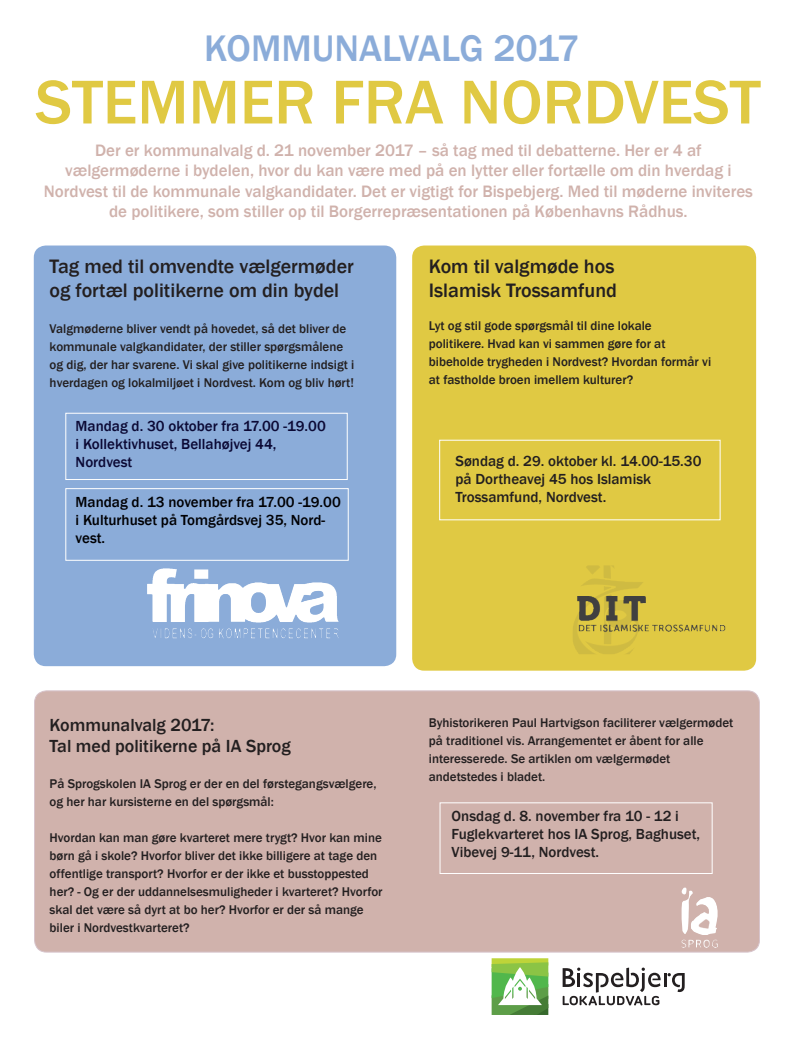
<style>
.page{position:relative;width:794px;height:1049px;background:#fff}
.page>*{position:absolute;margin:0;border:0;box-sizing:border-box;transform-origin:0 0}
.t1{font:500 64px "Franklin Gothic";color:#e0c943}
.t2{font:500 38px "Franklin Gothic";color:#8bacd9}
.t3{font:500 20px/24px "Franklin Gothic";color:#231f20}
.t4{font:500 18px/21.6px "Franklin Gothic";color:#231f20}
.t5{font:500 17px/20.4px "Franklin Gothic";color:#d0b2ac;text-align:center}
.t6{font:500 15px/18px "Franklin Gothic";color:#231f20}
.t7{font:500 15px/18px "Franklin Gothic";color:#000003}
.t8{font:500 15px/18px "Franklin Gothic";color:#0b0935}
.t9{font:500 13px/18px "Franklin Gothic";color:#231f20}
</style>
<div class="page">
<div style="left:34px;top:245px;width:362px;height:421px;background:#8bacd9;border-radius:12px"></div>
<div style="left:65px;top:413px;width:283px;height:67px;border:1px solid #fff"></div>
<div style="left:65px;top:488px;width:284px;height:73px;border:1px solid #fff"></div>
<div style="left:412px;top:245px;width:344px;height:426px;background:#e0c943;border-radius:12px"></div>
<div style="left:35px;top:691px;width:724px;height:261px;background:#d0b2ac;border-radius:12px"></div>
<div style="left:34px;top:690px;width:726px;height:262px;border:1px solid #d7c4cc;border-radius:12px"></div>
<div style="left:439px;top:802px;width:273px;height:72px;border:1px solid #fff"></div>
<svg style="left:562px;top:967px;width:122px;height:38px"></svg>
<svg style="left:491px;top:958px;width:57px;height:57px"></svg>
<img style="left:681px;top:888px;width:37px;height:60px">
<img style="left:147px;top:568px;width:191px;height:55px">
<div style="left:439px;top:440px;width:281px;height:80px;border:1px solid #fff"></div>
<img style="left:573px;top:566px;width:62px;height:88px">
<h2 class="t2" style="left:204px;top:32px;width:376px">KOMMUNALVALG 2017</h2>
<h1 class="t1" style="left:35px;top:75px;width:726px">STEMMER FRA NORDVEST</h1>
<p class="t5" style="left:44px;top:141px;width:710px">Der er kommunalvalg d. 21 november 2017 – så tag med til debatterne. Her er 4 af vælgermøderne i bydelen, hvor du kan være med på en lytter eller fortælle om din hverdag i Nordvest til de kommunale valgkandidater. Det er vigtigt for Bispebjerg. Med til møderne inviteres de politikere, som stiller op til Borgerrepræsentationen på Københavns Rådhus.</p>
<h3 class="t3" style="left:50px;top:256px;width:306px">Tag med til omvendte vælgermøder og fortæl politikerne om din bydel</h3>
<p class="t9" style="left:50px;top:321px;width:306px">Valgmøderne bliver vendt på hovedet, så det bliver de kommunale valgkandidater, der stiller spørgsmålene og dig, der har svarene. Vi skal give politikerne indsigt i hverdagen og lokalmiljøet i Nordvest. Kom og bliv hørt!</p>
<p class="t8" style="left:76px;top:418px;width:252px">Mandag d. 30 oktober fra 17.00 -19.00 i Kollektivhuset, Bellahøjvej 44,<br>Nordvest</p>
<p class="t7" style="left:76px;top:493px;width:267px">Mandag d. 13 november fra 17.00 -19.00 i Kulturhuset på Tomgårdsvej 35, Nord&shy;vest.</p>
<h3 class="t3" style="left:429px;top:256px;width:190px">Kom til valgmøde hos<br>Islamisk Trossamfund</h3>
<p class="t9" style="left:429px;top:317px;width:284px">Lyt og stil gode spørgsmål til dine lokale<br>politikere. Hvad kan vi sammen gøre for at bibeholde trygheden i Nordvest? Hvordan formår vi at fastholde broen imellem kulturer?</p>
<p class="t6" style="left:455px;top:453px;width:247px">Søndag d. 29. oktober kl. 14.00-15.30 på Dortheavej 45 hos Islamisk<br>Trossamfund, Nordvest.</p>
<h3 class="t4" style="left:50px;top:715px;width:243px">Kommunalvalg 2017:<br>Tal med politikerne på IA Sprog</h3>
<p class="t9" style="left:50px;top:776px;width:328px">På Sprogskolen IA Sprog er der en del førstegangsvælgere, og her har kursisterne en del spørgsmål:</p>
<p class="t9" style="left:50px;top:830px;width:334px">Hvordan kan man gøre kvarteret mere trygt? Hvor kan mine børn gå i skole? Hvorfor bliver det ikke billigere at tage den offentlige transport? Hvorfor er der ikke et busstoppested her? - Og er der uddannelsesmuligheder i kvarteret? Hvorfor skal det være så dyrt at bo her? Hvorfor er der så mange biler i Nordvestkvarteret?</p>
<p class="t9" style="left:429px;top:715px;width:306px">Byhistorikeren Paul Hartvigson faciliterer vælgermødet på traditionel vis. Arrangementet er åbent for alle interesserede. Se artiklen om vælgermødet andetstedes i bladet.</p>
<p class="t6" style="left:451px;top:808px;width:250px">Onsdag d. 8. november fra 10 - 12 i<br>Fuglekvarteret hos IA Sprog, Baghuset,<br>Vibevej 9-11, Nordvest.</p>
</div>
